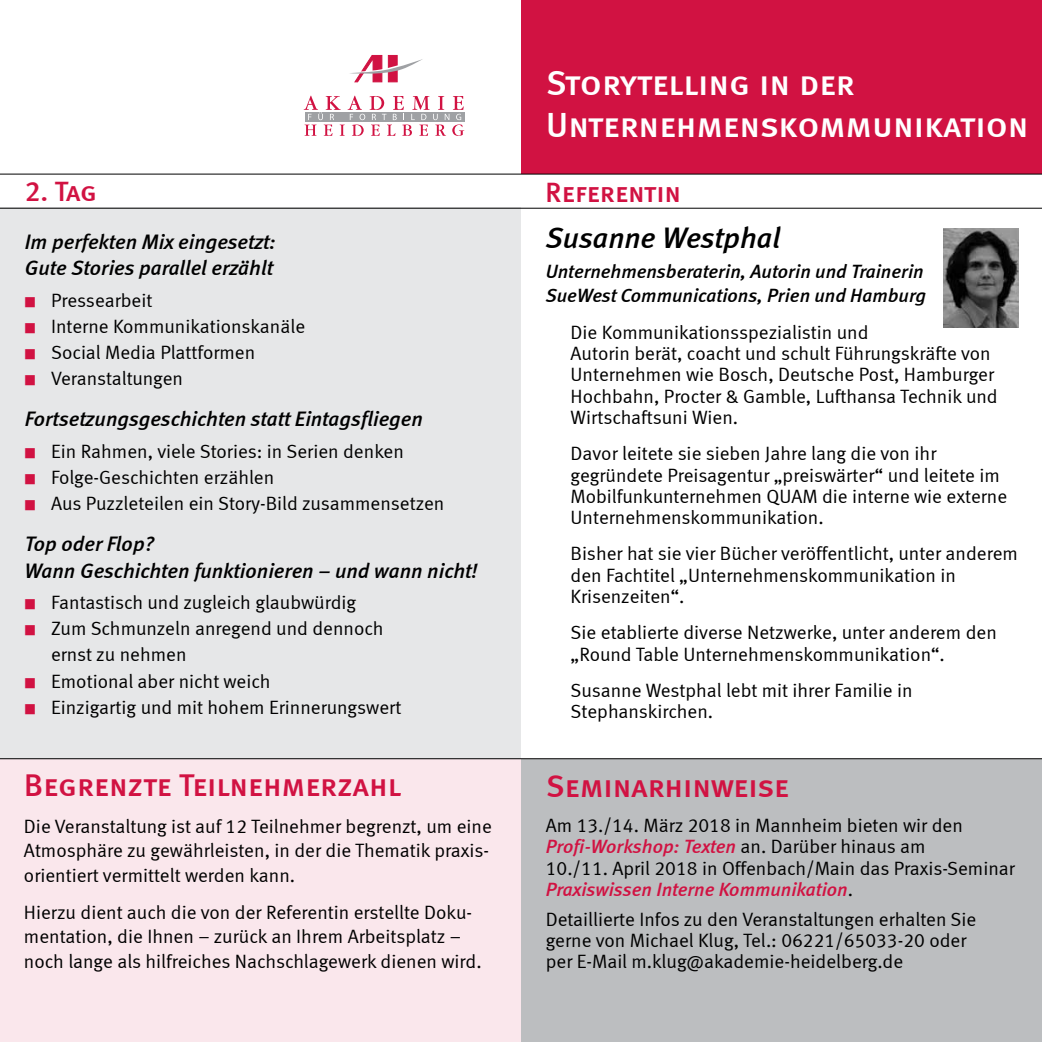
<style>
.page{position:relative;width:1042px;height:1042px;background:#fff}
.page>*{position:absolute;margin:0;border:0;box-sizing:border-box;transform-origin:0 0}
.t1{font:35px/42px "Meta Medium LF Caps";color:#fff}
.t2{font:31.5px "Meta Medium LF Caps";color:#d11242}
.t3{font:italic 29.75px "Meta Medium LF";letter-spacing:-.005em;color:#000}
.t4{font:28px "Meta Medium LF Caps";color:#d11242}
.t5{font:italic 21px/26.2px "Meta Medium LF";color:#000}
.t6{font:19.25px/21.3px "Meta Normal LF";color:#000}
.t7{font:italic 19.25px/24.5px "Meta Medium LF";color:#000}
.t8{font:italic 19.25px "Meta Medium LF";color:#d11242}
.s1{color:#d11242}
.s2{font-family:"Meta Normal LF";font-style:normal;color:#000}
</style>
<div class="page">
<div style="left:0;top:208px;width:521px;height:834px;background:#e6e7e8"></div>
<div style="left:521px;top:0;width:521px;height:174px;background:#d11242"></div>
<div style="left:521px;top:759px;width:521px;height:283px;background:#bcbec0"></div>
<svg style="left:350px;top:55px;width:73px;height:27px"></svg>
<svg style="left:304px;top:96px;width:160px;height:40px"></svg>
<img style="left:944px;top:228px;width:74px;height:99px">
<div style="left:0;top:759px;width:521px;height:283px;background:#fae7ec"></div>
<hr style="left:0;top:174px;width:1042px;height:1px;background:#000">
<hr style="left:0;top:208px;width:1042px;height:1px;background:#000">
<hr style="left:0;top:758px;width:1042px;height:1px;background:#000">
<h3 class="t4" style="left:25px;top:175px;width:74px">2. Tag</h3>
<p class="t5" style="left:25px;top:228px;width:252px">Im perfekten Mix eingesetzt:<br>Gute Stories parallel erzählt</p>
<p class="t6" style="left:25px;top:289px;width:129px"><span class="s1">■</span> Pressearbeit</p>
<p class="t6" style="left:25px;top:315px;width:282px"><span class="s1">■</span> Interne Kommunikationskanäle</p>
<p class="t6" style="left:25px;top:341px;width:232px"><span class="s1">■</span> Social Media Plattformen</p>
<p class="t6" style="left:25px;top:368px;width:160px"><span class="s1">■</span> Veranstaltungen</p>
<p class="t5" style="left:25px;top:406px;width:400px">Fortsetzungsgeschichten statt Eintagsfliegen</p>
<p class="t6" style="left:25px;top:440px;width:381px"><span class="s1">■</span> Ein Rahmen, viele Stories: in Serien denken</p>
<p class="t6" style="left:25px;top:466px;width:251px"><span class="s1">■</span> Folge-Geschichten erzählen</p>
<p class="t6" style="left:25px;top:492px;width:421px"><span class="s1">■</span> Aus Puzzleteilen ein Story-Bild zusammensetzen</p>
<p class="t5" style="left:25px;top:530px;width:454px">Top oder Flop?<br>Wann Geschichten funktionieren – und wann nicht!</p>
<p class="t6" style="left:25px;top:591px;width:333px"><span class="s1">■</span> Fantastisch und zugleich glaubwürdig</p>
<p class="t6" style="left:51px;top:615px;width:334px;line-height:26.2px;text-indent:-26px"><span class="s1">■</span> Zum Schmunzeln anregend und dennoch ernst zu nehmen</p>
<p class="t6" style="left:25px;top:670px;width:247px"><span class="s1">■</span> Emotional aber nicht weich</p>
<p class="t6" style="left:25px;top:696px;width:378px"><span class="s1">■</span> Einzigartig und mit hohem Erinnerungswert</p>
<h2 class="t2" style="left:24px;top:767px;width:378px">Begrenzte Teilnehmerzahl</h2>
<p class="t6" style="left:24px;top:814px;width:469px;line-height:24.5px">Die Veranstaltung ist auf 12 Teilnehmer begrenzt, um eine<br>Atmosphäre zu gewährleisten, in der die Thematik praxis&shy;orientiert vermittelt werden kann.</p>
<p class="t6" style="left:24px;top:899px;width:459px;line-height:24.5px">Hierzu dient auch die von der Referentin erstellte Doku&shy;mentation, die Ihnen – zurück an Ihrem Arbeitsplatz – noch lange als hilfreiches Nachschlagewerk dienen wird.</p>
<h1 class="t1" style="left:546px;top:62px;width:484px">Storytelling in der<br>Unternehmenskommunikation</h1>
<h3 class="t4" style="left:545px;top:176px;width:138px">Referentin</h3>
<h3 class="t3" style="left:546px;top:220px;width:236px">Susanne Westphal</h3>
<p class="t7" style="left:546px;top:258px;width:382px">Unternehmensberaterin, Autorin und Trainerin<br>SueWest Communications, Prien und Hamburg</p>
<p class="t6" style="left:570px;top:321px;width:429px">Die Kommunikationsspezialistin und<br>Autorin berät, coacht und schult Fü hrungskräfte von Unternehmen wie Bosch, Deutsche Post, Hamburger Hochbahn, Procter &amp; Gamble, Lufthansa Technik und Wirtschaftsuni Wien.</p>
<p class="t6" style="left:570px;top:442px;width:438px">Davor leitete sie sieben Jahre lang die von ihr gegründete Preisagentur „preiswärter“ und leitete im Mobilfunkunternehmen QUAM die interne wie externe Unternehmenskommunikation.</p>
<p class="t6" style="left:570px;top:543px;width:449px">Bisher hat sie vier Bücher veröffentlicht, unter anderem den Fachtitel „Unternehmenskommunikation in<br>Krisenzeiten“.</p>
<p class="t6" style="left:570px;top:622px;width:428px">Sie etablierte diverse Netzwerke, unter anderem den „Round Table Unternehmenskommunikation“.</p>
<p class="t6" style="left:570px;top:679px;width:343px">Susanne Westphal lebt mit ihrer Familie in<br>Stephanskirchen.</p>
<h2 class="t2" style="left:546px;top:767px;width:245px">Seminarhinweise</h2>
<p class="t6" style="left:546px;top:815px;width:418px">Am 13./14. März 2018 in Mannheim bieten wir den</p>
<p class="t8" style="left:546px;top:835px;width:381px">Profi-Workshop: Texten <span class="s2">an. Darüber hinaus am</span></p>
<p class="t6" style="left:546px;top:857px;width:470px">10./11. April 2018 in Offenbach/Main das Praxis-Seminar</p>
<p class="t8" style="left:546px;top:877px;width:309px">Praxiswissen Interne Kommunikation<span class="s2">.</span></p>
<p class="t6" style="left:546px;top:909px;width:432px">Detaillierte Infos zu den Veranstaltungen erhalten Sie gerne von Michael Klug, Tel.: 06221/65033-20 oder per E-Mail m.klug@akademie-heidelberg.de</p>
</div>
